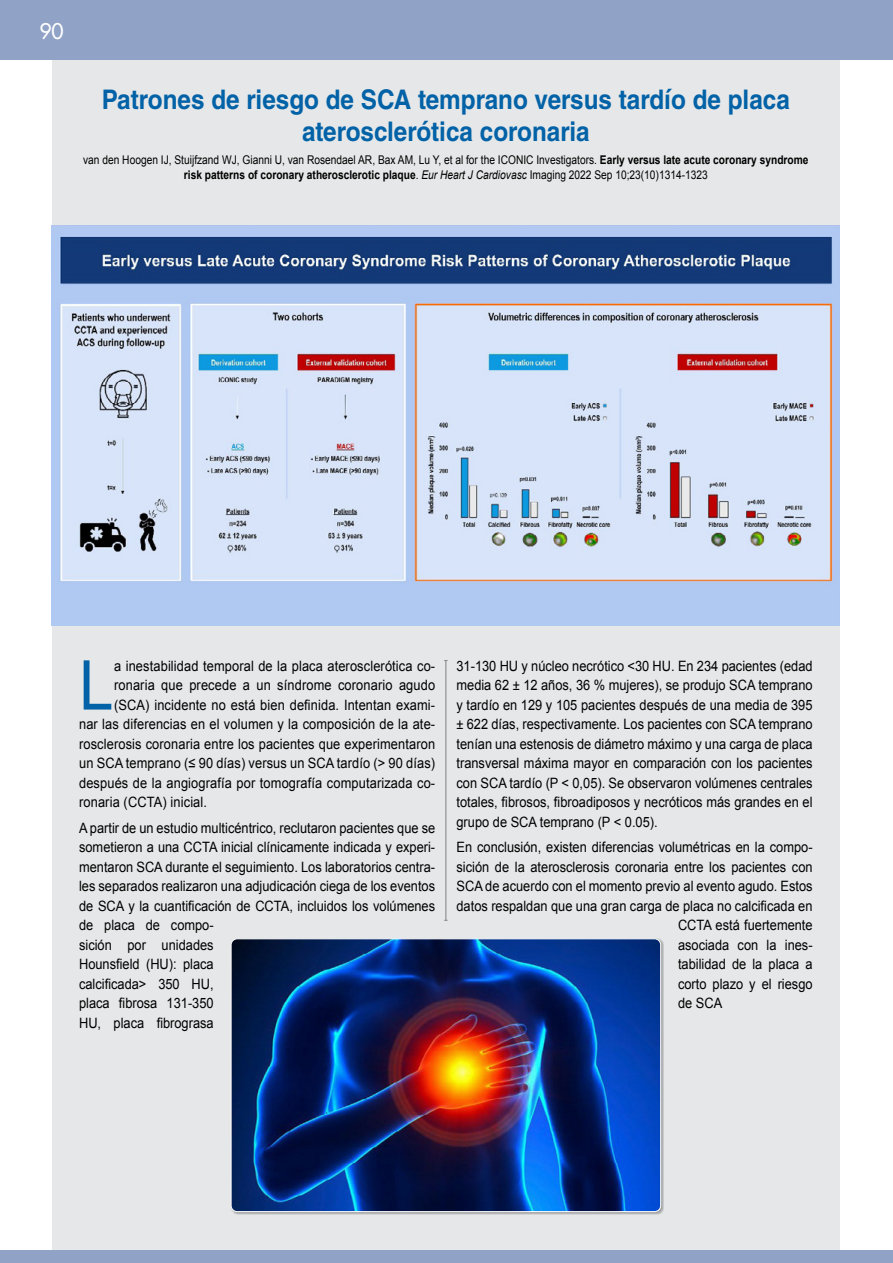
<style>
.page{position:relative;width:893px;height:1263px;background:#fff}
.page>*{position:absolute;margin:0;border:0;box-sizing:border-box;transform-origin:0 0}
.t1{font:68.7px "Arial";color:#0162a7;scale:.9 1}
.t2{font:700 27px/32.4px "Helvetica LT Std";color:#0162a7;text-align:center;scale:.9 1}
.t3{font:500 21px "Futura Std";color:#fff}
.t4{font:14.25px/19.5px "Arial";color:#000;scale:.9 1}
.t5{font:12px/14.4px "Arial";color:#000;text-align:center;scale:.85 1}
.s1{font-weight:700}
.s2{font-style:italic}
</style>
<div class="page">
<div style="left:52px;top:47px;width:788px;height:1214px;background:#e6e7e8"></div>
<img style="left:52px;top:225px;width:788px;height:400px">
<div style="left:0;top:0;width:893px;height:60px;background:#90a2c6"></div>
<div style="left:0;top:1250px;width:893px;height:13px;background:#90a2c6"></div>
<div style="left:230px;top:938px;width:434px;height:277px;background:#b3b3b4"></div>
<img style="left:231px;top:939px;width:430px;height:272px">
<div style="left:231px;top:938px;width:430px;height:274px;border:1px solid #fff;border-radius:6px"></div>
<hr style="left:445px;top:660px;width:1px;height:260px;background:#808285">
<h3 class="t3" style="left:40px;top:18px;width:26px">90</h3>
<h2 class="t2" style="left:102px;top:83px;width:766px">Patrones de riesgo de SCA temprano versus tardío de placa aterosclerótica coronaria</h2>
<p class="t5" style="left:83px;top:153px;width:855px">van den Hoogen IJ, Stuijfzand WJ, Gianni U, van Rosendael AR, Bax AM, Lu Y, et al for the ICONIC Investigators. <span class="s1">Early versus late acute coronary syndrome risk patterns of coronary atherosclerotic plaque</span>. <span class="s2">Eur Heart J Cardiovasc</span> Imaging 2022 Sep 10;23(10)1314-1323</p>
<h1 class="t1" style="left:79px;top:640px;width:40px">L</h1>
<p class="t4" style="left:114px;top:656px;width:358px">a inestabilidad temporal de la placa aterosclerótica co-</p>
<p class="t4" style="left:114px;top:675px;width:358px">ronaria que precede a un síndrome coronario agudo</p>
<p class="t4" style="left:114px;top:695px;width:358px">(SCA) incidente no está bien definida. Intentan exami-</p>
<p class="t4" style="left:79px;top:714px;width:397px">nar las diferencias en el volumen y la composición de la ate-</p>
<p class="t4" style="left:79px;top:734px;width:397px">rosclerosis coronaria entre los pacientes que experimentaron</p>
<p class="t4" style="left:79px;top:753px;width:397px">un SCA temprano (≤ 90 días) versus un SCA tardío (&gt; 90 días)</p>
<p class="t4" style="left:79px;top:773px;width:397px">después de la angiografía por tomografía computarizada co-</p>
<p class="t4" style="left:79px;top:792px;width:144px">ronaria (CCTA) inicial.</p>
<p class="t4" style="left:79px;top:818px;width:397px">A partir de un estudio multicéntrico, reclutaron pacientes que se sometieron a una CCTA inicial clínicamente indicada y experi&shy;mentaron SCA durante el seguimiento. Los laboratorios centra&shy;les separados realizaron una adjudicación ciega de los eventos de SCA y la cuantificación de CCTA, incluidos los volúmenes de placa de compo-<br>sición por unidades<br>Hounsfield (HU): placa<br>calcificada&gt; 350 HU,<br>placa fibrosa 131-350<br>HU, placa fibrograsa</p>
<p class="t4" style="left:456px;top:656px;width:397px;text-align:justify">31-130 HU y núcleo necrótico &lt;30 HU. En 234 pacientes (edad media 62 ± 12 años, 36 % mujeres), se produjo SCA temprano y tardío en 129 y 105 pacientes después de una media de 395 ± 622 días, respectivamente. Los pacientes con SCA temprano tenían una estenosis de diámetro máximo y una carga de placa transversal máxima mayor en comparación con los pacientes con SCA tardío (P &lt; 0,05). Se observaron volúmenes centrales totales, fibrosos, fibroadiposos y necróticos más grandes en el grupo de SCA temprano (P &lt; 0.05).</p>
<p class="t4" style="left:456px;top:838px;width:397px">En conclusión, existen diferencias volumétricas en la compo-</p>
<p class="t4" style="left:456px;top:857px;width:397px">sición de la aterosclerosis coronaria entre los pacientes con</p>
<p class="t4" style="left:456px;top:877px;width:397px">SCA de acuerdo con el momento previo al evento agudo. Estos</p>
<p class="t4" style="left:456px;top:896px;width:397px">datos respaldan que una gran carga de placa no calcificada en</p>
<p class="t4" style="left:678px;top:916px;width:151px">CCTA está fuertemente</p>
<p class="t4" style="left:678px;top:935px;width:151px">asociada con la ines-</p>
<p class="t4" style="left:678px;top:955px;width:151px">tabilidad de la placa a</p>
<p class="t4" style="left:678px;top:974px;width:151px">corto plazo y el riesgo</p>
<p class="t4" style="left:678px;top:994px;width:51px">de SCA</p>
</div>
